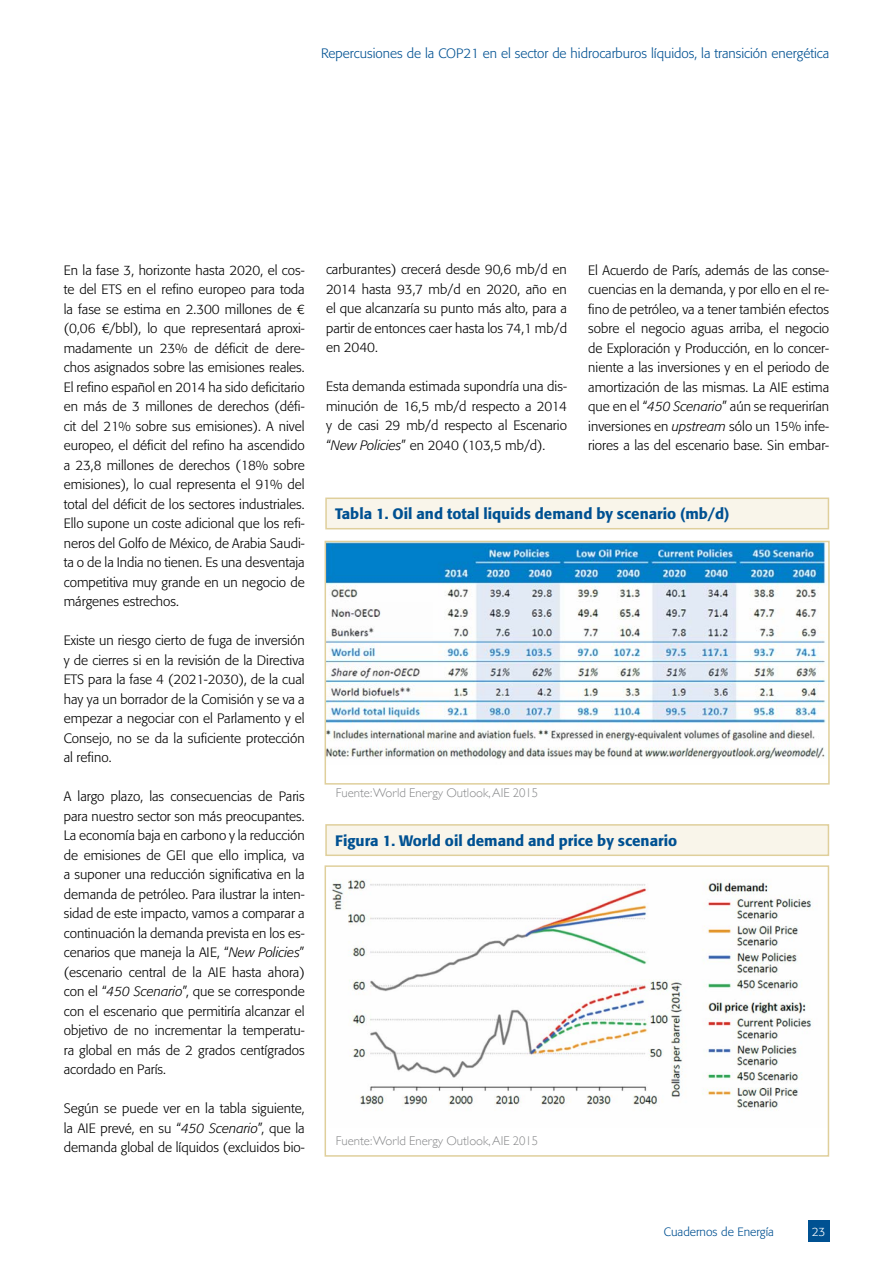
<style>
.page{position:relative;width:893px;height:1263px;background:#fff}
.page>*{position:absolute;margin:0;border:0;box-sizing:border-box;transform-origin:0 0}
.t1{font:500 15px "Formata";color:#005192}
.t2{font:300 13.5px/19.5px "Formata";color:#000;text-align:justify}
.t3{font:300 13.5px "Formata";color:#005192}
.t4{font:300 12.75px "Gill Sans";color:#87888a}
.t5{font:300 12px "Formata";color:#005192}
.t6{font:300 12px "Formata";color:#fff}
.s1{font-style:italic}
</style>
<div class="page">
<div style="left:808px;top:1220px;width:21px;height:22px;background:#005192"></div>
<div style="left:326px;top:498px;width:502px;height:31px;background:#f9f5ea"></div>
<div style="left:325px;top:497px;width:504px;height:32px;border:2px solid #dfcf9b"></div>
<div style="left:326px;top:825px;width:502px;height:30px;background:#f9f5ea"></div>
<div style="left:325px;top:824px;width:504px;height:32px;border:2px solid #dfcf9b"></div>
<img style="left:328px;top:544px;width:499px;height:215px">
<div style="left:325px;top:541px;width:505px;height:244px;border:2px solid #dfcf9b"></div>
<img style="left:332px;top:879px;width:481px;height:232px">
<div style="left:325px;top:865px;width:504px;height:292px;border:2px solid #dfcf9b"></div>
<p class="t3" style="left:321px;top:46px;width:510px">Repercusiones de la COP21 en el sector de hidrocarburos líquidos, la transición energética</p>
<p class="t2" style="left:64px;top:260px;width:242px">En la fase 3, horizonte hasta 2020, el cos&shy;te del ETS en el refino europeo para toda la fase se estima en 2.300 millones de € (0,06 €/bbl), lo que representará aproxi&shy;madamente un 23% de déficit de dere&shy;chos asignados sobre las emisiones reales.<br>El refino español en 2014 ha sido deficitario en más de 3 millones de derechos (défi&shy;cit del 21% sobre sus emisiones). A nivel europeo, el déficit del refino ha ascendido a 23,8 millones de derechos (18% sobre emisiones), lo cual representa el 91% del total del déficit de los sectores industriales.<br>Ello supone un coste adicional que los refi&shy;neros del Golfo de México, de Arabia Saudi&shy;ta o de la India no tienen. Es una desventaja competitiva muy grande en un negocio de márgenes estrechos.</p>
<p class="t2" style="left:64px;top:631px;width:242px">Existe un riesgo cierto de fuga de inversión y de cierres si en la revisión de la Directiva ETS para la fase 4 (2021-2030), de la cual hay ya un borrador de la Comisión y se va a empezar a negociar con el Parlamento y el Consejo, no se da la suficiente protección al refino.</p>
<p class="t2" style="left:64px;top:787px;width:242px">A largo plazo, las consecuencias de Paris para nuestro sector son más preocupantes.<br>La economía baja en carbono y la reducción de emisiones de GEI que ello implica, va a suponer una reducción significativa en la demanda de petróleo. Para ilustrar la inten&shy;sidad de este impacto, vamos a comparar a continuación la demanda prevista en los es&shy;cenarios que maneja la AIE, “<span class="s1">New Policies</span>” (escenario central de la AIE hasta ahora) con el “<span class="s1">450 Scenario</span>”, que se corresponde con el escenario que permitiría alcanzar el objetivo de no incrementar la temperatu&shy;ra global en más de 2 grados centígrados acordado en París.</p>
<p class="t2" style="left:64px;top:1099px;width:242px">Según se puede ver en la tabla siguiente, la AIE prevé, en su “<span class="s1">450 Scenario</span>”, que la demanda global de líquidos (excluidos bio-</p>
<p class="t2" style="left:326px;top:260px;width:242px">carburantes) crecerá desde 90,6 mb/d en 2014 hasta 93,7 mb/d en 2020, año en el que alcanzaría su punto más alto, para a partir de entonces caer hasta los 74,1 mb/d en 2040.</p>
<p class="t2" style="left:326px;top:377px;width:242px">Esta demanda estimada supondría una dis&shy;minución de 16,5 mb/d respecto a 2014 y de casi 29 mb/d respecto al Escenario “<span class="s1">New Policies</span>” en 2040 (103,5 mb/d).</p>
<p class="t2" style="left:588px;top:260px;width:242px">El Acuerdo de París, además de las conse&shy;cuencias en la demanda, y por ello en el re&shy;fino de petróleo, va a tener también efectos sobre el negocio aguas arriba, el negocio de Exploración y Producción, en lo concer&shy;niente a las inversiones y en el periodo de amortización de las mismas. La AIE estima que en el “<span class="s1">450 Scenario</span>” aún se requerirían inversiones en <span class="s1">upstream</span> sólo un 15% infe&shy;riores a las del escenario base. Sin embar-</p>
<p class="t1" style="left:335px;top:505px;width:396px">Tabla 1. Oil and total liquids demand by scenario (mb/d)</p>
<p class="t4" style="left:336px;top:783px;width:204px">Fuente: World Energy Outlook, AIE 2015</p>
<p class="t1" style="left:335px;top:831px;width:343px">Figura 1. World oil demand and price by scenario</p>
<p class="t4" style="left:336px;top:1131px;width:204px">Fuente: World Energy Outlook, AIE 2015</p>
<p class="t5" style="left:664px;top:1224px;width:112px">Cuadernos de Energía</p>
<p class="t6" style="left:812px;top:1224px;width:15px">23</p>
</div>
